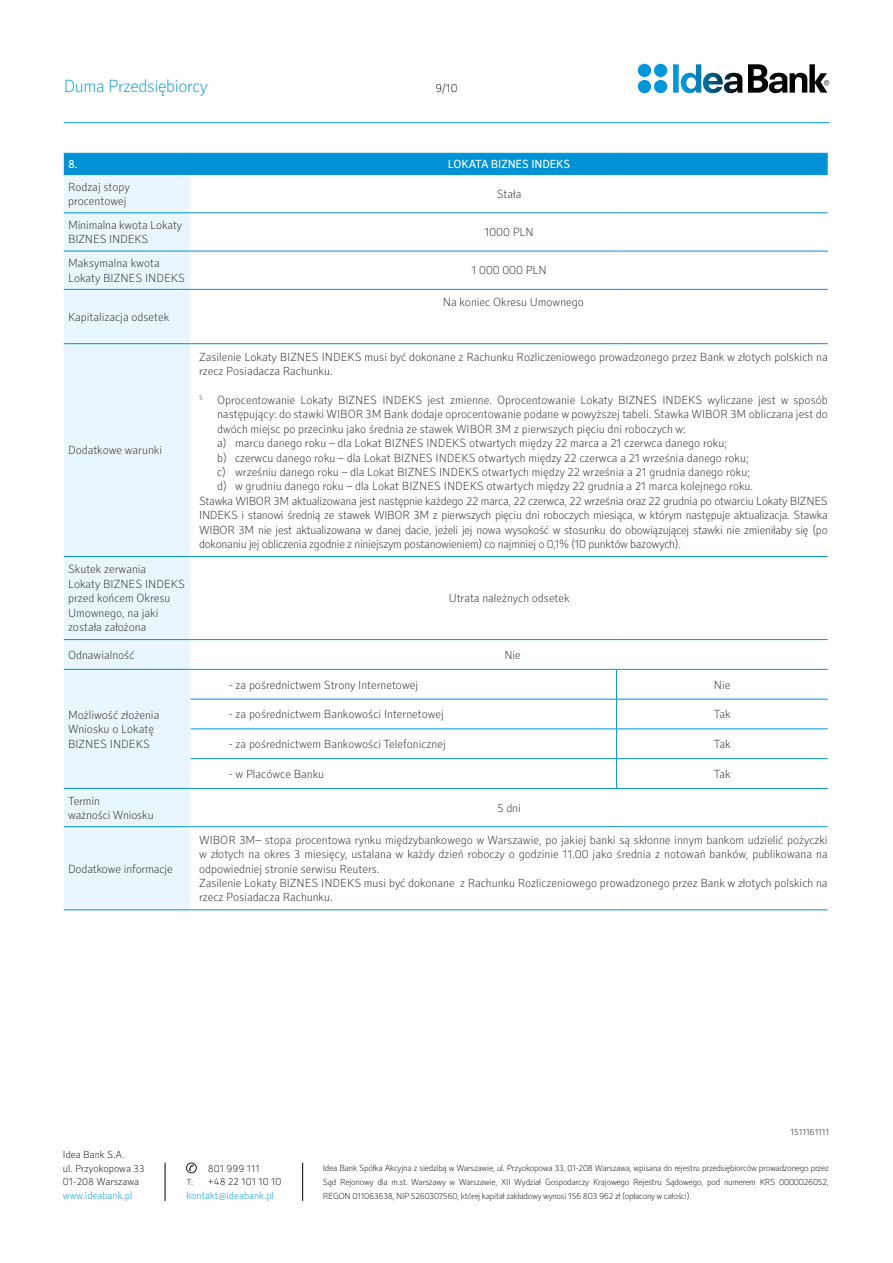
<style>
.page{position:relative;width:893px;height:1263px;background:#fff}
.page>*{position:absolute;margin:0;border:0;box-sizing:border-box;transform-origin:0 0}
.t1{font:100 18px "Secca";letter-spacing:-.02em;color:#0097da}
.t2{font:100 12px/14.4px "Secca";color:#1d1d1b}
.t3{font:100 12px "Secca";letter-spacing:-.02em;color:#1d1d1b}
.t4{font:12px "Secca";letter-spacing:-.01em;color:#fff}
.t5{font:100 12px "Secca";color:#020203}
.t6{font:100 10.5px/13.5px "Secca";color:#020203}
.t7{font:100 10.5px "Secca";color:#0097da}
.t8{font:100 9px/13.8px "Secca";letter-spacing:-.025em;color:#020203;text-align:justify}
</style>
<div class="page">
<hr style="left:64px;top:122px;width:765px;height:1px;background:#0097da">
<svg style="left:638px;top:64px;width:29px;height:29px"></svg>
<svg style="left:673px;top:64px;width:156px;height:29px"></svg>
<hr style="left:165px;top:1163px;width:1px;height:38px;background:#020203">
<hr style="left:302px;top:1163px;width:1px;height:38px;background:#020203">
<svg style="left:188px;top:1165px;width:6px;height:6px"></svg>
<div style="left:186px;top:1163px;width:10px;height:10px;border:1px solid #1d1d1c;border-radius:50%"></div>
<div style="left:64px;top:154px;width:764px;height:20px;background:#0092d4"></div>
<div style="left:64px;top:175px;width:127px;height:734px;background:#eaf6fe"></div>
<svg style="left:191px;top:212px;width:637px;height:616px"></svg>
<hr style="left:64px;top:213px;width:127px;height:1px;background:#0092d4">
<hr style="left:64px;top:251px;width:127px;height:1px;background:#0092d4">
<hr style="left:64px;top:289px;width:127px;height:1px;background:#0092d4">
<hr style="left:64px;top:343px;width:127px;height:1px;background:#0092d4">
<hr style="left:64px;top:556px;width:127px;height:1px;background:#0092d4">
<hr style="left:64px;top:639px;width:127px;height:1px;background:#0092d4">
<hr style="left:64px;top:669px;width:127px;height:1px;background:#0092d4">
<hr style="left:64px;top:788px;width:127px;height:1px;background:#0092d4">
<hr style="left:191px;top:699px;width:426px;height:1px;background:#0092d4">
<hr style="left:191px;top:729px;width:426px;height:1px;background:#0092d4">
<hr style="left:191px;top:758px;width:426px;height:1px;background:#0092d4">
<hr style="left:64px;top:826px;width:127px;height:1px;background:#0092d4">
<hr style="left:64px;top:909px;width:127px;height:1px;background:#0092d4">
<hr style="left:64px;top:153px;width:127px;height:1px;background:#0092d4">
<hr style="left:64px;top:174px;width:127px;height:1px;background:#0092d4">
<hr style="left:191px;top:153px;width:426px;height:1px;background:#0092d4">
<hr style="left:617px;top:153px;width:211px;height:1px;background:#0092d4">
<hr style="left:191px;top:174px;width:426px;height:1px;background:#0092d4">
<hr style="left:617px;top:174px;width:211px;height:1px;background:#0092d4">
<hr style="left:191px;top:213px;width:426px;height:1px;background:#0092d4">
<hr style="left:617px;top:213px;width:211px;height:1px;background:#0092d4">
<hr style="left:191px;top:251px;width:426px;height:1px;background:#0092d4">
<hr style="left:617px;top:251px;width:211px;height:1px;background:#0092d4">
<hr style="left:191px;top:289px;width:426px;height:1px;background:#0092d4">
<hr style="left:617px;top:289px;width:211px;height:1px;background:#0092d4">
<hr style="left:191px;top:343px;width:426px;height:1px;background:#0092d4">
<hr style="left:617px;top:343px;width:211px;height:1px;background:#0092d4">
<hr style="left:191px;top:556px;width:426px;height:1px;background:#0092d4">
<hr style="left:617px;top:556px;width:211px;height:1px;background:#0092d4">
<hr style="left:191px;top:639px;width:426px;height:1px;background:#0092d4">
<hr style="left:617px;top:639px;width:211px;height:1px;background:#0092d4">
<hr style="left:191px;top:669px;width:426px;height:1px;background:#0092d4">
<hr style="left:617px;top:669px;width:211px;height:1px;background:#0092d4">
<hr style="left:616px;top:669px;width:1px;height:30px;background:#0092d4">
<hr style="left:617px;top:699px;width:211px;height:1px;background:#0092d4">
<hr style="left:616px;top:699px;width:1px;height:30px;background:#0092d4">
<hr style="left:617px;top:729px;width:211px;height:1px;background:#0092d4">
<hr style="left:617px;top:758px;width:211px;height:1px;background:#0092d4">
<svg style="left:616px;top:729px;width:1px;height:59px"></svg>
<hr style="left:191px;top:788px;width:426px;height:1px;background:#0092d4">
<hr style="left:617px;top:788px;width:211px;height:1px;background:#0092d4">
<hr style="left:191px;top:826px;width:426px;height:1px;background:#0092d4">
<hr style="left:617px;top:826px;width:211px;height:1px;background:#0092d4">
<hr style="left:191px;top:909px;width:426px;height:1px;background:#0092d4">
<hr style="left:617px;top:909px;width:211px;height:1px;background:#0092d4">
<h1 class="t1" style="left:64px;top:76px;width:146px">Duma Przedsiębiorcy</h1>
<p class="t5" style="left:435px;top:81px;width:24px">9/10</p>
<p class="t4" style="left:68px;top:157px;width:11px">8.</p>
<p class="t4" style="left:448px;top:157px;width:124px">LOKATA BIZNES IN DEKS</p>
<p class="t2" style="left:68px;top:180px;width:63px">Rodzaj stopy procentowej</p>
<p class="t2" style="left:497px;top:187px;width:26px">Stała</p>
<p class="t2" style="left:68px;top:218px;width:116px">Minimalna kwota Lokaty<br>BIZNES INDEKS</p>
<p class="t2" style="left:484px;top:225px;width:51px">1000 PLN</p>
<p class="t2" style="left:68px;top:256px;width:118px">Maksymalna kwota<br>Lokaty BIZNES INDEKS</p>
<p class="t2" style="left:471px;top:264px;width:77px">1 000 000 PLN</p>
<p class="t2" style="left:68px;top:310px;width:103px">Kapitalizacja odsetek</p>
<p class="t2" style="left:443px;top:296px;width:143px">Na koniec Okresu Umownego</p>
<p class="t2" style="left:68px;top:443px;width:96px">Dodatkowe warunki</p>
<p class="t2" style="left:68px;top:563px;width:118px">Skutek zerwania<br>Lokaty BIZNES INDEKS przed końcem Okresu<br>Umownego, na jaki została założona</p>
<p class="t2" style="left:199px;top:350px;width:630px">Zasilenie Lokaty BIZNES INDEKS musi być dokonane z Rachunku Rozliczeniowego prowadzonego przez Bank w złotych polskich na rzecz Posiadacza Rachunku.</p>
<p class="t2" style="left:199px;top:393px;width:630px"><sup>5</sup> Oprocentowanie Lokaty BIZNES INDEKS jest zmienne. Oprocentowanie Lokaty BIZNES INDEKS wyliczane jest w sposób</p>
<p class="t2" style="left:217px;top:407px;width:612px">następujący: do stawki WIBOR 3M Bank dodaje oprocentowanie podane w powyższej tabeli. Stawka WIBOR 3M obliczana jest do</p>
<p class="t2" style="left:217px;top:422px;width:470px">dwóch miejsc po przecinku jako średnia ze stawek WIBOR 3M z pierwszych pięciu dni roboczych w:</p>
<p class="t2" style="left:217px;top:436px;width:511px">a) marcu danego roku – dla Lokat BIZNES INDEKS otwartych między 22 marca a 21 czerwca danego roku;</p>
<p class="t2" style="left:217px;top:451px;width:533px">b) czerwcu danego roku – dla Lokat BIZNES INDEKS otwartych między 22 czerwca a 21 września danego roku;</p>
<p class="t2" style="left:217px;top:465px;width:534px">c) wrześniu danego roku – dla Lokat BIZNES INDEKS otwartych między 22 września a 21 grudnia danego roku;</p>
<p class="t2" style="left:217px;top:479px;width:538px">d) w grudniu danego roku – dla Lokat BIZNES INDEKS otwartych między 22 grudnia a 21 marca kolejnego roku.</p>
<p class="t3" style="left:199px;top:494px;width:630px">Stawka WIBOR 3M aktualizowana jest następnie każdego 22 marca, 22 czerwca, 22 września oraz 22 grudnia po otwarciu Lokaty BIZNES</p>
<p class="t3" style="left:199px;top:508px;width:630px">INDEKS i stanowi średnią ze stawek WIBOR 3M z pierwszych pięciu dni roboczych miesiąca, w którym następuje aktualizacja. Stawka</p>
<p class="t3" style="left:199px;top:523px;width:630px">WIBOR 3M nie jest aktualizowana w danej dacie, jeżeli jej nowa wysokość w stosunku do obowiązującej stawki nie zmieniłaby się (po</p>
<p class="t3" style="left:199px;top:537px;width:483px">dokonaniu jej obliczenia zgodnie z niniejszym postanowieniem) co najmniej o 0,1% (10 punktów bazowych).</p>
<p class="t2" style="left:449px;top:591px;width:122px">Utrata należnych odsetek</p>
<p class="t2" style="left:68px;top:648px;width:68px">Odnawialność</p>
<p class="t2" style="left:504px;top:648px;width:18px">Nie</p>
<p class="t2" style="left:68px;top:708px;width:93px">Możliwość złożenia<br>Wniosku o Lokatę<br>BIZNES INDEKS</p>
<p class="t2" style="left:229px;top:678px;width:191px">- za pośrednictwem Strony Internetowej</p>
<p class="t2" style="left:714px;top:678px;width:18px">Nie</p>
<p class="t2" style="left:229px;top:707px;width:217px">- za pośrednictwem Bankowości Internetowej</p>
<p class="t2" style="left:714px;top:707px;width:18px">Tak</p>
<p class="t2" style="left:229px;top:737px;width:218px">- za pośrednictwem Bankowości Telefonicznej</p>
<p class="t2" style="left:714px;top:737px;width:18px">Tak</p>
<p class="t2" style="left:229px;top:767px;width:97px">- w Placówce Banku</p>
<p class="t2" style="left:714px;top:767px;width:18px">Tak</p>
<p class="t2" style="left:68px;top:794px;width:87px">Termin<br>ważności Wniosku</p>
<p class="t2" style="left:497px;top:801px;width:25px">5 dni</p>
<p class="t2" style="left:68px;top:862px;width:106px">Dodatkowe informacje</p>
<p class="t2" style="left:199px;top:833px;width:630px">WIBOR 3M– stopa procentowa rynku międzybankowego w Warszawie, po jakiej banki są skłonne innym bankom udzielić pożyczki w złotych na okres 3 miesięcy, ustalana w każdy dzień roboczy o godzinie 11.00 jako średnia z notowań banków, publikowana na odpowiedniej stronie serwisu Reuters.<br>Zasilenie Lokaty BIZNES INDEKS musi być dokonane z Rachunku Rozliczeniowego prowadzonego przez Bank w złotych polskich na rzecz Posiadacza Rachunku.</p>
<p class="t6" style="left:63px;top:1148px;width:83px">Idea Bank S.A.<br>ul. Przyokopowa 33<br>01-208 Warszawa</p>
<p class="t7" style="left:63px;top:1189px;width:71px">www.ideabank.pl</p>
<p class="t6" style="left:208px;top:1161px;width:54px">801 999 111</p>
<p class="t8" style="left:187px;top:1175px;width:8px">T:</p>
<p class="t6" style="left:208px;top:1175px;width:75px">+48 22 101 10 10</p>
<p class="t7" style="left:187px;top:1189px;width:89px">kontakt@ideabank.pl</p>
<p class="t8" style="left:791px;top:1126px;width:40px">1511161111</p>
<p class="t8" style="left:323px;top:1162px;width:507px">Idea Bank Spółka Akcyjna z siedzibą w Warszawie, ul. Przyokopowa 33, 01-208 Warszawa, wpisana do rejestru przedsiębiorców prowadzonego przez Sąd Rejonowy dla m.st. Warszawy w Warszawie, XII Wydział Gospodarczy Krajowego Rejestru Sądowego, pod numerem KRS 0000026052, REGON 011063638, NIP 5260307560, której kapitał zakładowy wynosi 156 803 962 zł (opłacony w całości).</p>
</div>
